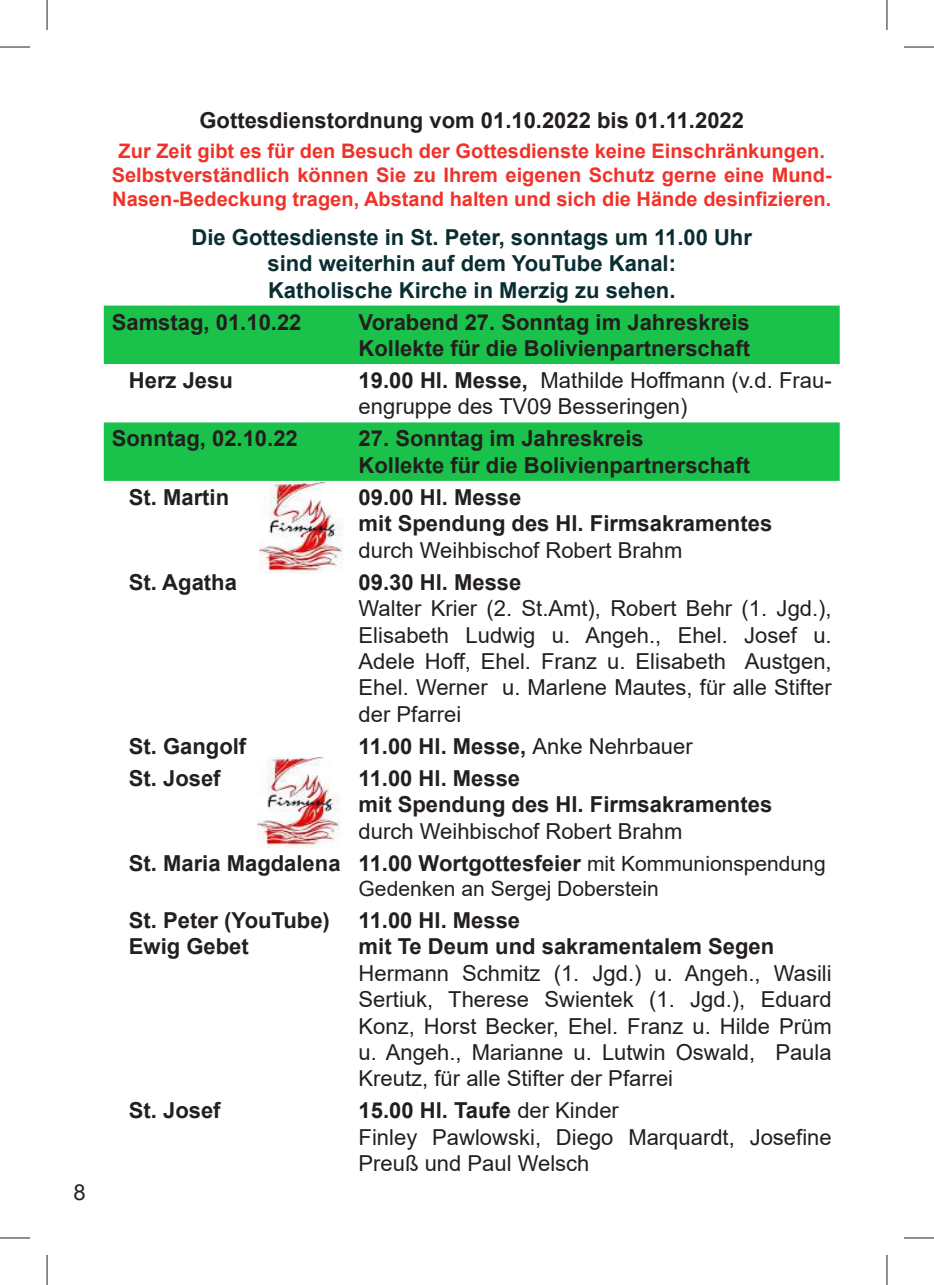
<style>
.page{position:relative;width:934px;height:1285px;background:#fff}
.page>*{position:absolute;margin:0;border:0;box-sizing:border-box;transform-origin:0 0}
.t1{font:700 22px/26.4px "Arial";color:#241f1f}
.t2{font:22px/26.4px "Arial";color:#241f1f}
.t3{font:700 22px/26.4px "Arial";color:#092e32;text-align:center}
.t4{font:21px "Arial";color:#241f1f}
.t5{font:700 20px/24px "Arial";color:#f13229;text-align:center}
.s1{font-weight:700}
.s2{font-weight:400}
.s3{font-weight:400;font-size:21px}
</style>
<div class="page">
<div style="left:104px;top:305px;width:735px;height:59px;background:#1ac14a"></div>
<div style="left:104px;top:422px;width:735px;height:59px;background:#1ac14a"></div>
<img style="left:260px;top:482px;width:83px;height:91px">
<img style="left:257px;top:757px;width:83px;height:91px">
<hr style="left:0;top:47px;width:30px;height:1px;background:#241f1f">
<hr style="left:903px;top:47px;width:30px;height:1px;background:#241f1f">
<hr style="left:0;top:1237px;width:30px;height:1px;background:#241f1f">
<hr style="left:903px;top:1237px;width:30px;height:1px;background:#241f1f">
<hr style="left:47px;top:0;width:1px;height:30px;background:#241f1f">
<hr style="left:47px;top:1255px;width:1px;height:30px;background:#241f1f">
<hr style="left:886px;top:0;width:1px;height:30px;background:#241f1f">
<hr style="left:886px;top:1255px;width:1px;height:30px;background:#241f1f">
<p class="t1" style="left:199px;top:107px;width:546px">Gottesdienstordnung vom 01.10.2022 bis 01.11.2022</p>
<p class="t5" style="left:112px;top:139px;width:721px">Zur Zeit gibt es für den Besuch der Gottesdienste keine Einschränkungen.<br>Selbstverständlich können Sie zu Ihrem eigenen Schutz gerne eine Mund-<br>Nasen-Bedeckung tragen, Abstand halten und sich die Hände desinfizieren.</p>
<p class="t3" style="left:191px;top:224px;width:561px">Die Gottesdienste in St. Peter, sonntags um 11.00 Uhr sind weiterhin auf dem YouTube Kanal:<br>Katholische Kirche in Merzig zu sehen.</p>
<p class="t1" style="left:112px;top:309px;width:191px">Samstag, 01.10.22</p>
<p class="t1" style="left:358px;top:309px;width:393px">Vorabend 27. Sonntag im Jahreskreis<br>Kollekte für die Bolivienpartnerschaft</p>
<p class="t1" style="left:129px;top:367px;width:105px">Herz Jesu</p>
<p class="t2" style="left:358px;top:367px;width:474px"><span class="s1">19.00 Hl. Messe,</span> Mathilde Hoffmann (v.d. Frau&shy;engruppe des TV09 Besseringen)</p>
<p class="t1" style="left:112px;top:426px;width:187px">Sonntag, 02.10.22</p>
<p class="t1" style="left:358px;top:426px;width:393px">27. Sonntag im Jahreskreis<br>Kollekte für die Bolivienpartnerschaft</p>
<p class="t1" style="left:129px;top:484px;width:102px">St. Martin</p>
<p class="t1" style="left:358px;top:484px;width:415px">09.00 Hl. Messe<br>mit Spendung des Hl. Firmsakramentes</p>
<p class="t2" style="left:358px;top:536px;width:325px">durch Weihbischof Robert Brahm</p>
<p class="t1" style="left:129px;top:569px;width:109px">St. Agatha</p>
<p class="t1" style="left:358px;top:569px;width:164px">09.30 Hl. Messe</p>
<p class="t2" style="left:358px;top:595px;width:474px;text-align:justify">Walter Krier (2. St.Amt), Robert Behr (1. Jgd.), Elisabeth Ludwig u. Angeh., Ehel. Josef u.<br>Adele Hoff, Ehel. Franz u. Elisabeth Austgen, Ehel. Werner u. Marlene Mautes, für alle Stifter der Pfarrei</p>
<p class="t1" style="left:129px;top:733px;width:119px">St. Gangolf</p>
<p class="t1" style="left:358px;top:733px;width:335px">11.00 Hl. Messe, <span class="s2">Anke Nehrbauer</span></p>
<p class="t1" style="left:129px;top:765px;width:93px">St. Josef</p>
<p class="t1" style="left:358px;top:765px;width:415px">11.00 Hl. Messe<br>mit Spendung des Hl. Firmsakramentes</p>
<p class="t1" style="left:129px;top:815px;width:698px;line-height:32px;text-indent:230px"><span class="s2">durch Weihbischof Robert Brahm<br></span>St. Maria Magdalena 11.00 Wortgottesfeier <span class="s3">mit Kommunionspendung</span></p>
<p class="t4" style="left:358px;top:874px;width:301px">Gedenken an Sergej Doberstein</p>
<p class="t1" style="left:129px;top:907px;width:202px">St. Peter (YouTube)<br>Ewig Gebet</p>
<p class="t1" style="left:358px;top:907px;width:417px">11.00 Hl. Messe<br>mit Te Deum und sakramentalem Segen</p>
<p class="t2" style="left:358px;top:959px;width:474px;text-align:justify">Hermann Schmitz (1. Jgd.) u. Angeh., Wasili Sertiuk, Therese Swientek (1. Jgd.), Eduard Konz, Horst Becker, Ehel. Franz u. Hilde Prüm u. Angeh., Marianne u. Lutwin Oswald, Paula Kreutz, für alle Stifter der Pfarrei</p>
<p class="t1" style="left:129px;top:1097px;width:93px">St. Josef</p>
<p class="t2" style="left:358px;top:1097px;width:474px"><span class="s1">15.00 Hl. Taufe</span> der Kinder<br>Finley Pawlowski, Diego Marquardt, Josefine<br>Preuß und Paul Welsch</p>
</div>
